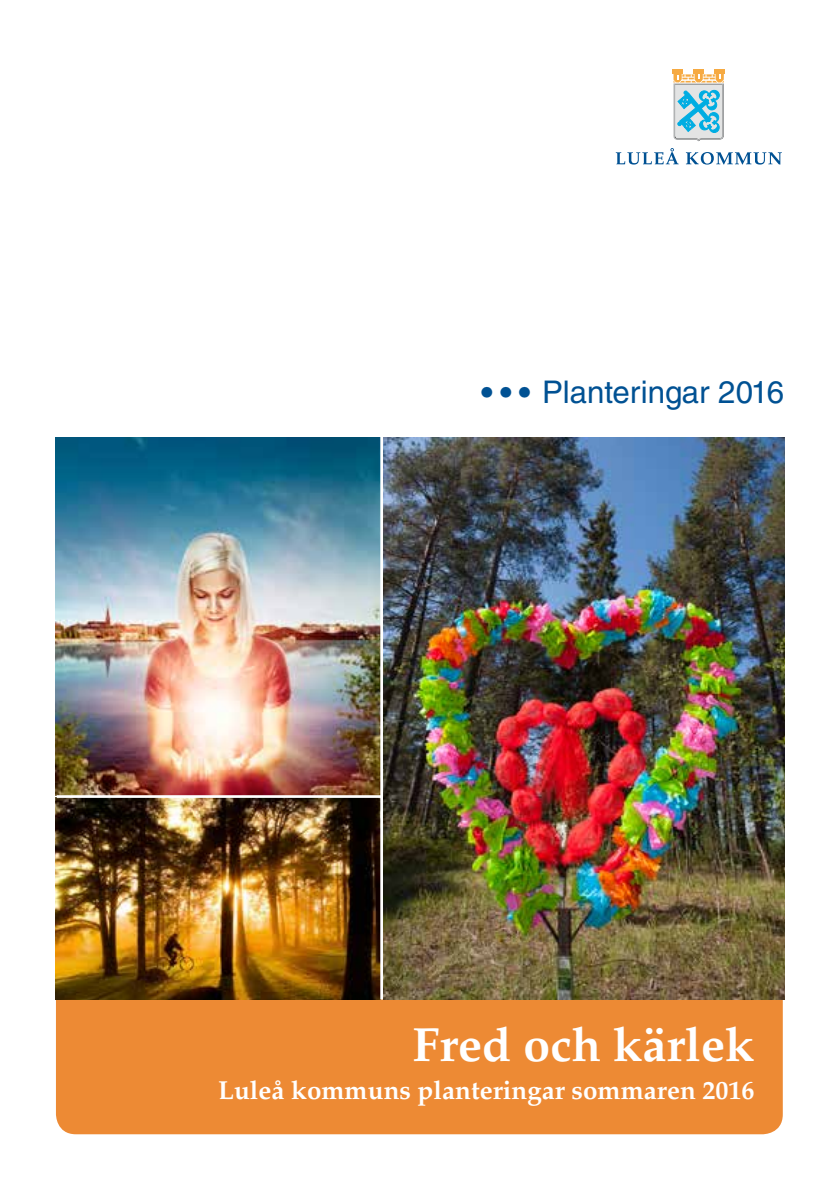
<style>
.page{position:relative;width:840px;height:1191px;background:#fff}
.page>*{position:absolute;margin:0;border:0;box-sizing:border-box;transform-origin:0 0}
.t1{font:700 48px "Palatino LT Std";color:#fff}
.t2{font:31.2px "Helvetica LT Std";color:#005193}
.t3{font:700 26px "Palatino LT Std";color:#fff}
.s1{font-family:"Palatino LT Std";font-weight:700}
</style>
<div class="page">
<div style="left:56px;top:981px;width:726px;height:153px;background:#ed8a34;border-radius:20px"></div>
<svg style="left:615px;top:148px;width:63px;height:17px"></svg>
<svg style="left:685px;top:152px;width:96px;height:13px"></svg>
<svg style="left:672px;top:69px;width:52px;height:72px;background:#abcdcd"></svg>
<hr style="left:673px;top:83px;width:50px;height:1px;background:#fff">
<img style="left:56px;top:798px;width:324px;height:201px">
<img style="left:56px;top:437px;width:324px;height:358px">
<hr style="left:380px;top:435px;width:3px;height:564px;background:#fff">
<img style="left:383px;top:437px;width:400px;height:562px">
<p class="t2" style="left:477px;top:373px;width:308px"><span class="s1">•••</span> Planteringar 2016</p>
<h1 class="t1" style="left:412px;top:1016px;width:343px">Fred och kärlek</h1>
<p class="t3" style="left:218px;top:1075px;width:537px">Luleå kommuns planteringar sommaren 2016</p>
</div>
